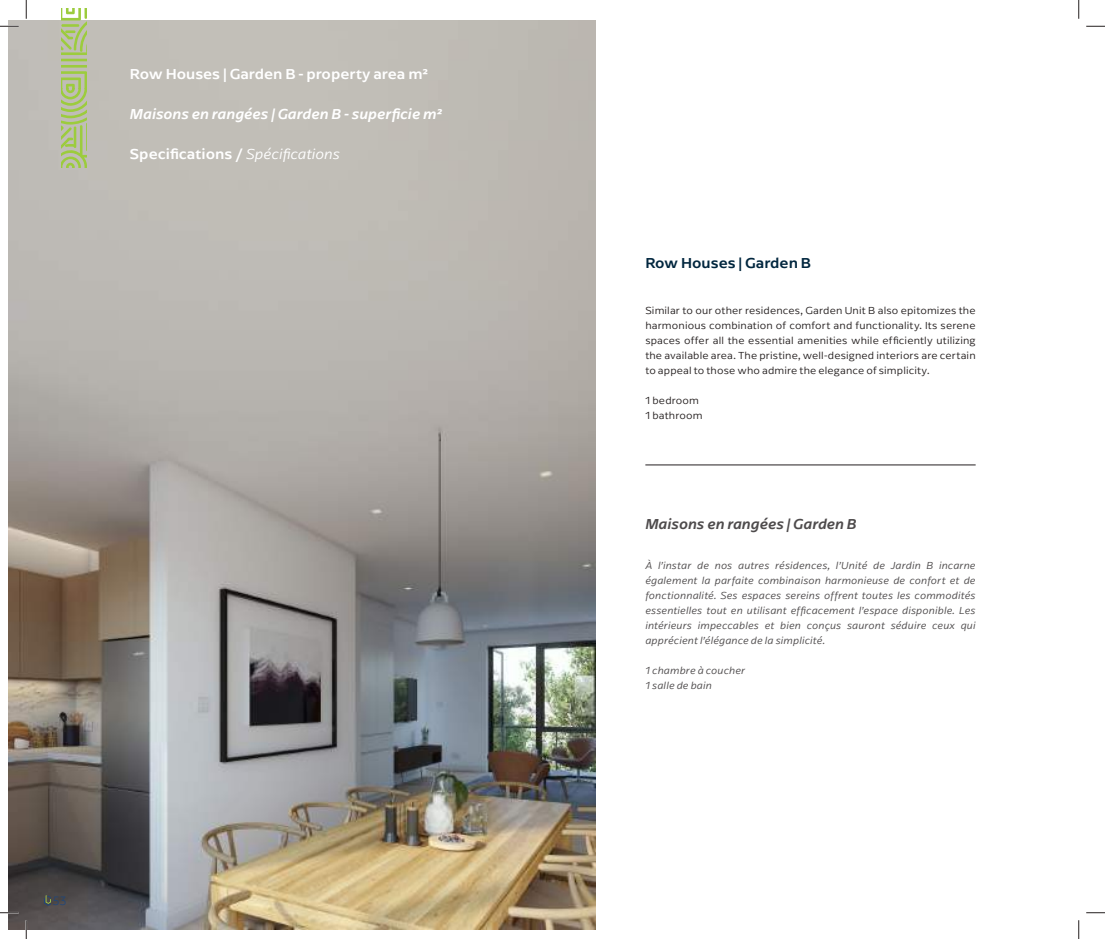
<style>
.page{position:relative;width:1105px;height:939px;background:#fff}
.page>*{position:absolute;margin:0;border:0;box-sizing:border-box;transform-origin:0 0}
.t1{font:500 15px "Arpona Sans";color:#fff}
.t2{font:italic 500 15px "Arpona Sans";color:#fff}
.t3{font:italic 500 15px "Arpona Sans";color:#4e4b4c}
.t4{font:500 15px "Arpona Sans";color:#00263e}
.t5{font:300 13.38px "Effra";color:#184682}
.t6{font:italic 300 10.62px/15px "Arpona Sans";letter-spacing:.015em;color:#4e4b4c;text-align:justify}
.t7{font:300 10.62px/15px "Arpona Sans";letter-spacing:.015em;color:#241f1f;text-align:justify}
.s1{font-weight:300;font-style:italic}
</style>
<div class="page">
<img style="left:9px;top:21px;width:586px;height:908px">
<svg style="left:44px;top:894px;width:7px;height:11px"></svg>
<svg style="left:62px;top:9px;width:25px;height:158px;background:#b3c586"></svg>
<hr style="left:645px;top:464px;width:331px;height:1px;background:#4e4b4c">
<svg style="left:0;top:25px;width:19px;height:2px"></svg>
<svg style="left:1086px;top:25px;width:19px;height:2px"></svg>
<svg style="left:0;top:911px;width:19px;height:2px"></svg>
<svg style="left:1086px;top:912px;width:19px;height:1px"></svg>
<svg style="left:25px;top:0;width:2px;height:19px"></svg>
<svg style="left:25px;top:920px;width:2px;height:18px"></svg>
<svg style="left:1078px;top:0;width:1px;height:19px"></svg>
<svg style="left:1078px;top:920px;width:1px;height:18px"></svg>
<h1 class="t1" style="left:130px;top:63px;width:300px">Row Houses | Garden B - property area m²</h1>
<h1 class="t2" style="left:130px;top:104px;width:314px">Maisons en rangées | Garden B - superficie m²</h1>
<h1 class="t1" style="left:130px;top:143px;width:211px">Specifications / <span class="s1">Spécifications</span></h1>
<p class="t5" style="left:53px;top:892px;width:16px">53</p>
<h1 class="t4" style="left:645px;top:252px;width:167px">Row Houses | Garden B</h1>
<p class="t7" style="left:645px;top:303px;width:332px">Similar to our other residences, Garden Unit B also epitomizes the harmonious combination of comfort and functionality. Its serene spaces offer all the essential amenities while efficiently utilizing the available area. The pristine, well-designed interiors are certain to appeal to those who admire the elegance of simplicity.</p>
<p class="t7" style="left:645px;top:393px;width:59px">1 bedroom<br>1 bathroom</p>
<h1 class="t3" style="left:645px;top:515px;width:213px">Maisons en rangées | Garden B</h1>
<p class="t6" style="left:645px;top:558px;width:332px">À l’instar de nos autres résidences, l’Unité de Jardin B incarne également la parfaite combinaison harmonieuse de confort et de fonctionnalité. Ses espaces sereins offrent toutes les commodités essentielles tout en utilisant efficacement l’espace disponible. Les intérieurs impeccables et bien conçus sauront séduire ceux qui apprécient l’élégance de la simplicité.</p>
<p class="t6" style="left:645px;top:663px;width:101px">1 chambre à coucher<br>1 salle de bain</p>
</div>
